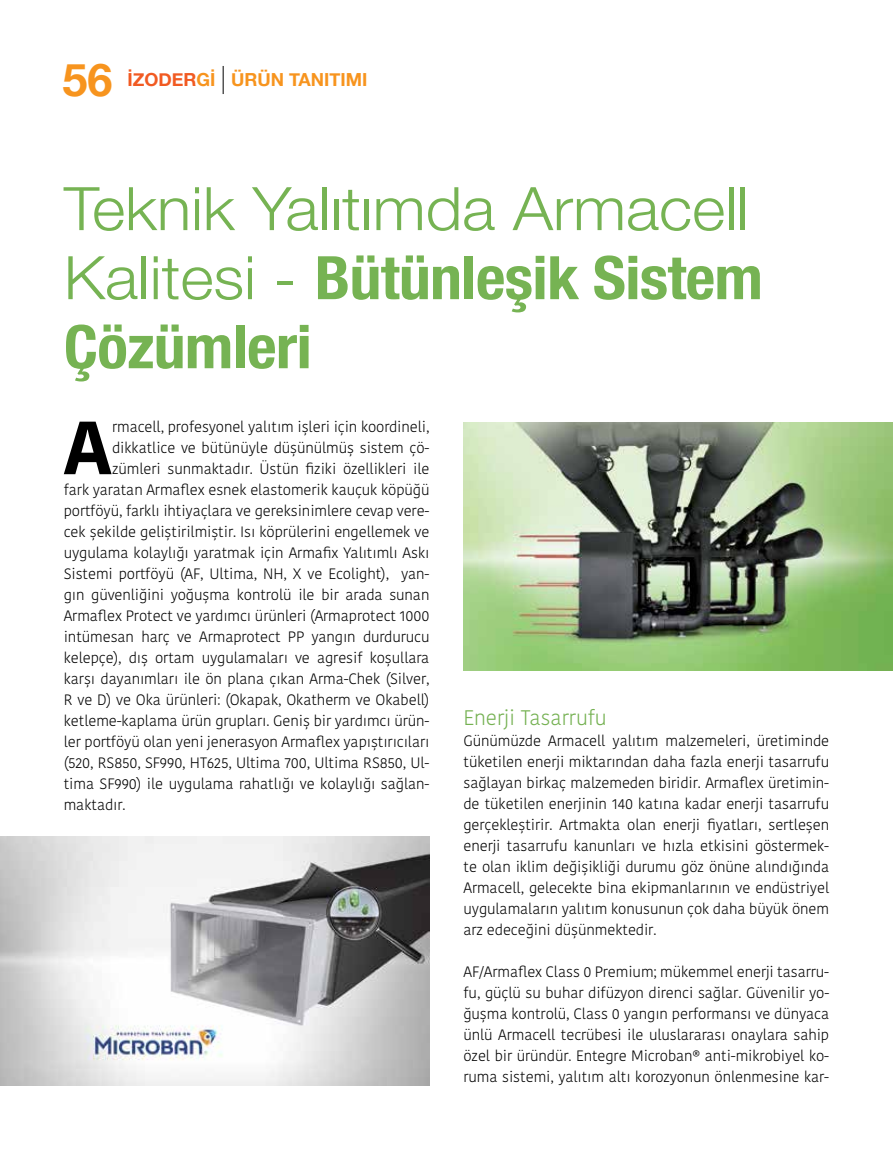
<style>
.page{position:relative;width:893px;height:1149px;background:#fff}
.page>*{position:absolute;margin:0;border:0;box-sizing:border-box;transform-origin:0 0}
.t1{font:700 74.85px "Kohinoor Devanagari";color:#000}
.t2{font:300 60px/69px "Helvetica Neue";color:#76b353;scale:1.06 1}
.t3{font:700 45px "Helvetica Neue";color:#f7941e}
.t4{font:300 21px "Kohinoor Devanagari";letter-spacing:-.005em;color:#75b152}
.t5{font:700 18px "Helvetica Neue";color:#f7941e}
.t6{font:300 15px/21px "Kohinoor Devanagari";letter-spacing:-.005em;color:#000;text-align:justify}
.s1{color:#f15a22}
.s2{font-weight:700;font-stretch:condensed}
</style>
<div class="page">
<img style="left:463px;top:422px;width:430px;height:248px">
<img style="left:0;top:836px;width:429px;height:248px">
<svg style="left:223px;top:66px;width:1px;height:28px"></svg>
<h3 class="t3" style="left:63px;top:52px;width:52px">56</h3>
<p class="t5" style="left:127px;top:69px;width:241px"><span class="s1">İZODER</span>Gİ ÜRÜN TANITIMI</p>
<h2 class="t2" style="left:64px;top:173px;width:661px">Teknik Yalıtımda Armacell<br>Kalitesi - <span class="s2">Bütünleşik Sistem<br>Çözümleri</span></h2>
<h1 class="t1" style="left:63px;top:381px;width:51px">A</h1>
<p class="t6" style="left:112px;top:416px;width:319px">rmacell, profesyonel yalıtım işleri için koordineli,</p>
<p class="t6" style="left:112px;top:437px;width:319px">dikkatlice ve bütünüyle düşünülmüş sistem çö-</p>
<p class="t6" style="left:112px;top:458px;width:319px">zümleri sunmaktadır. Üstün fiziki özellikleri ile</p>
<p class="t6" style="left:64px;top:479px;width:367px">fark yaratan Armaflex esnek elastomerik kauçuk köpüğü</p>
<p class="t6" style="left:64px;top:500px;width:367px">portföyü, farklı ihtiyaçlara ve gereksinimlere cevap vere-</p>
<p class="t6" style="left:64px;top:521px;width:367px">cek şekilde geliştirilmiştir. Isı köprülerini engellemek ve</p>
<p class="t6" style="left:64px;top:542px;width:367px">uygulama kolaylığı yaratmak için Armafix Yalıtımlı Askı</p>
<p class="t6" style="left:64px;top:563px;width:367px">Sistemi portföyü (AF, Ultima, NH, X ve Ecolight), yan-</p>
<p class="t6" style="left:64px;top:584px;width:367px">gın güvenliğini yoğuşma kontrolü ile bir arada sunan</p>
<p class="t6" style="left:64px;top:605px;width:367px">Armaflex Protect ve yardımcı ürünleri (Armaprotect 1000</p>
<p class="t6" style="left:64px;top:626px;width:367px">intümesan harç ve Armaprotect PP yangın durdurucu</p>
<p class="t6" style="left:64px;top:647px;width:367px">kelepçe), dış ortam uygulamaları ve agresif koşullara</p>
<p class="t6" style="left:64px;top:668px;width:367px">karşı dayanımları ile ön plana çıkan Arma-Chek (Silver,</p>
<p class="t6" style="left:64px;top:689px;width:367px">R ve D) ve Oka ürünleri: (Okapak, Okatherm ve Okabell)</p>
<p class="t6" style="left:64px;top:710px;width:367px">ketleme-kaplama ürün grupları. Geniş bir yardımcı ürün-</p>
<p class="t6" style="left:64px;top:731px;width:367px">ler portföyü olan yeni jenerasyon Armaflex yapıştırıcıları</p>
<p class="t6" style="left:64px;top:752px;width:367px">(520, RS850, SF990, HT625, Ultima 700, Ultima RS850, Ul-</p>
<p class="t6" style="left:64px;top:773px;width:367px">tima SF990) ile uygulama rahatlığı ve kolaylığı sağlan-</p>
<p class="t6" style="left:64px;top:794px;width:63px">maktadır.</p>
<h3 class="t4" style="left:463px;top:705px;width:145px">Enerji Tasarrufu</h3>
<p class="t6" style="left:463px;top:729px;width:367px">Günümüzde Armacell yalıtım malzemeleri, üretiminde tüketilen enerji miktarından daha fazla enerji tasarrufu sağlayan birkaç malzemeden biridir. Armaflex üretimin&shy;de tüketilen enerjinin 140 katına kadar enerji tasarrufu gerçekleştirir. Artmakta olan enerji fiyatları, sertleşen enerji tasarrufu kanunları ve hızla etkisini göstermek&shy;te olan iklim değişikliği durumu göz önüne alındığında Armacell, gelecekte bina ekipmanlarının ve endüstriyel uygulamaların yalıtım konusunun çok daha büyük önem arz edeceğini düşünmektedir.</p>
<p class="t6" style="left:463px;top:960px;width:367px">AF/Armaflex Class 0 Premium; mükemmel enerji tasarru&shy;fu, güçlü su buhar difüzyon direnci sağlar. Güvenilir yo&shy;ğuşma kontrolü, Class 0 yangın performansı ve dünyaca ünlü Armacell tecrübesi ile uluslararası onaylara sahip özel bir üründür. Entegre Microban® anti-mikrobiyel ko&shy;ruma sistemi, yalıtım altı korozyonun önlenmesine kar-</p>
</div>
